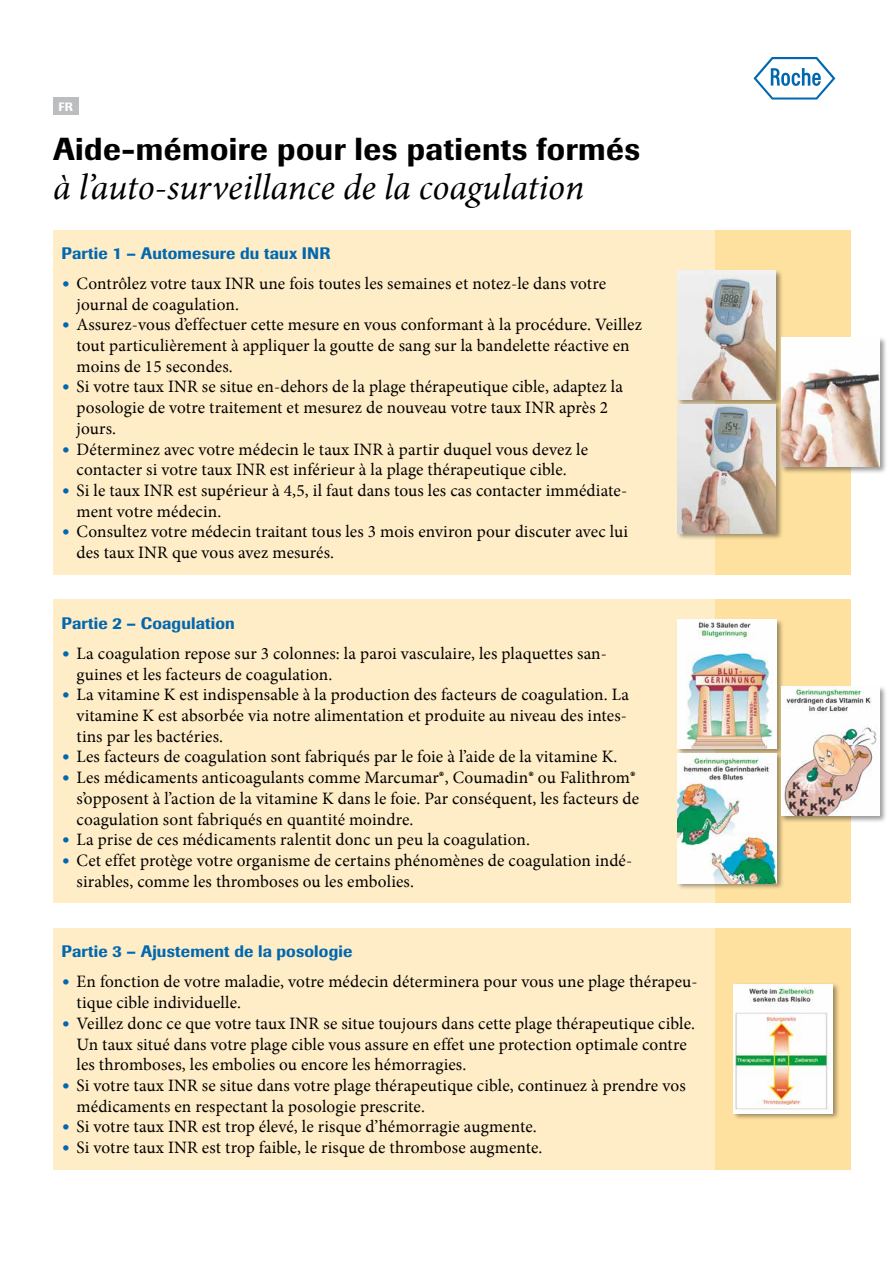
<style>
.page{position:relative;width:893px;height:1263px;background:#fff}
.page>*{position:absolute;margin:0;border:0;box-sizing:border-box;transform-origin:0 0}
.t1{font:italic 36px "Minion";color:#000}
.t2{font:500 31.5px "Imago";letter-spacing:.015em;color:#000}
.t3{font:17.25px "Minion";letter-spacing:.01em;color:#000}
.t4{font:500 16.5px "Imago";letter-spacing:.01em;color:#0068b0}
.t5{font:500 12px "Imago";color:#fff}
.s1{font-family:"European Pi Three";font-size:13.5px;color:#0068b0}
</style>
<div class="page">
<svg style="left:753px;top:57px;width:82px;height:43px"></svg>
<div style="left:53px;top:928px;width:662px;height:241px;background:#ffedc7"></div>
<div style="left:715px;top:928px;width:135px;height:241px;background:#ffe19f"></div>
<div style="left:732px;top:982px;width:108px;height:139px;background:#000;opacity:.4"></div>
<img style="left:734px;top:984px;width:98px;height:129px">
<div style="left:53px;top:599px;width:662px;height:304px;background:#ffedc7"></div>
<div style="left:715px;top:599px;width:135px;height:304px;background:#ffe19f"></div>
<div style="left:676px;top:618px;width:108px;height:138px;background:#000;opacity:.4"></div>
<img style="left:677px;top:619px;width:99px;height:129px">
<div style="left:676px;top:751px;width:108px;height:140px;background:#000;opacity:.4"></div>
<img style="left:677px;top:753px;width:99px;height:130px">
<div style="left:780px;top:685px;width:108px;height:138px;background:#000;opacity:.4"></div>
<img style="left:781px;top:687px;width:99px;height:129px">
<div style="left:53px;top:230px;width:662px;height:344px;background:#ffedc7"></div>
<div style="left:715px;top:230px;width:135px;height:344px;background:#ffe19f"></div>
<div style="left:676px;top:269px;width:107px;height:138px;background:#000;opacity:.4"></div>
<img style="left:677px;top:271px;width:99px;height:129px">
<div style="left:676px;top:402px;width:107px;height:139px;background:#000;opacity:.4"></div>
<img style="left:677px;top:404px;width:99px;height:129px">
<div style="left:780px;top:336px;width:107px;height:138px;background:#000;opacity:.4"></div>
<img style="left:782px;top:337px;width:98px;height:129px">
<div style="left:53px;top:97px;width:25px;height:18px;background:#bbbdbe"></div>
<p class="t5" style="left:59px;top:99px;width:16px">FR</p>
<h2 class="t2" style="left:53px;top:128px;width:588px">Aide-mémoire pour les patients formés</h2>
<h1 class="t1" style="left:53px;top:163px;width:532px">à l’auto-surveillance de la coagulation</h1>
<p class="t4" style="left:62px;top:243px;width:270px">Partie 1 – Automesure du taux INR</p>
<p class="t3" style="left:62px;top:272px;width:546px"><span class="s1">O</span> Contrôlez votre taux INR une fois toutes les semaines et notez-le dans votre</p>
<p class="t3" style="left:77px;top:293px;width:164px">journal de coagulation.</p>
<p class="t3" style="left:62px;top:313px;width:582px"><span class="s1">O</span> Assurez-vous d’effectuer cette mesure en vous conformant à la procédure. Veillez</p>
<p class="t3" style="left:77px;top:334px;width:555px">tout particulièrement à appliquer la goutte de sang sur la bandelette réactive en</p>
<p class="t3" style="left:77px;top:355px;width:158px">moins de 15 secondes.</p>
<p class="t3" style="left:62px;top:375px;width:563px"><span class="s1">O</span> Si votre taux INR se situe en-dehors de la plage thérapeutique cible, adaptez la</p>
<p class="t3" style="left:77px;top:396px;width:533px">posologie de votre traitement et mesurez de nouveau votre taux INR après 2</p>
<p class="t3" style="left:77px;top:417px;width:41px">jours.</p>
<p class="t3" style="left:62px;top:437px;width:528px"><span class="s1">O</span> Déterminez avec votre médecin le taux INR à partir duquel vous devez le</p>
<p class="t3" style="left:77px;top:458px;width:492px">contacter si votre taux INR est inférieur à la plage thérapeutique cible.</p>
<p class="t3" style="left:62px;top:479px;width:567px"><span class="s1">O</span> Si le taux INR est supérieur à 4,5, il faut dans tous les cas contacter immédiate-</p>
<p class="t3" style="left:77px;top:500px;width:146px">ment votre médecin.</p>
<p class="t3" style="left:62px;top:520px;width:568px"><span class="s1">O</span> Consultez votre médecin traitant tous les 3 mois environ pour discuter avec lui</p>
<p class="t3" style="left:77px;top:541px;width:259px">des taux INR que vous avez mesurés.</p>
<p class="t4" style="left:62px;top:612px;width:175px">Partie 2 – Coagulation</p>
<p class="t3" style="left:62px;top:642px;width:547px"><span class="s1">O</span> La coagulation repose sur 3 colonnes: la paroi vasculaire, les plaquettes san-</p>
<p class="t3" style="left:77px;top:662px;width:257px">guines et les facteurs de coagulation.</p>
<p class="t3" style="left:62px;top:683px;width:569px"><span class="s1">O</span> La vitamine K est indispensable à la production des facteurs de coagulation. La</p>
<p class="t3" style="left:77px;top:704px;width:552px">vitamine K est absorbée via notre alimentation et produite au niveau des intes-</p>
<p class="t3" style="left:77px;top:725px;width:148px">tins par les bactéries.</p>
<p class="t3" style="left:62px;top:745px;width:557px"><span class="s1">O</span> Les facteurs de coagulation sont fabriqués par le foie à l’aide de la vitamine K.</p>
<p class="t3" style="left:62px;top:766px;width:576px"><span class="s1">O</span> Les médicaments anticoagulants comme Marcumar®, Coumadin® ou Falithrom®</p>
<p class="t3" style="left:77px;top:787px;width:564px">s’opposent à l’action de la vitamine K dans le foie. Par conséquent, les facteurs de</p>
<p class="t3" style="left:77px;top:807px;width:338px">coagulation sont fabriqués en quantité moindre.</p>
<p class="t3" style="left:62px;top:828px;width:470px"><span class="s1">O</span> La prise de ces médicaments ralentit donc un peu la coagulation.</p>
<p class="t3" style="left:62px;top:849px;width:572px"><span class="s1">O</span> Cet effet protège votre organisme de certains phénomènes de coagulation indé-</p>
<p class="t3" style="left:77px;top:869px;width:339px">sirables, comme les thromboses ou les embolies.</p>
<p class="t4" style="left:62px;top:941px;width:292px">Partie 3 – Ajustement de la posologie</p>
<p class="t3" style="left:62px;top:970px;width:638px"><span class="s1">O</span> En fonction de votre maladie, votre médecin déterminera pour vous une plage thérapeu-</p>
<p class="t3" style="left:77px;top:991px;width:166px">tique cible individuelle.</p>
<p class="t3" style="left:62px;top:1012px;width:635px"><span class="s1">O</span> Veillez donc ce que votre taux INR se situe toujours dans cette plage thérapeutique cible.</p>
<p class="t3" style="left:77px;top:1032px;width:612px">Un taux situé dans votre plage cible vous assure en effet une protection optimale contre</p>
<p class="t3" style="left:77px;top:1053px;width:391px">les thromboses, les embolies ou encore les hémorragies.</p>
<p class="t3" style="left:62px;top:1074px;width:625px"><span class="s1">O</span> Si votre taux INR se situe dans votre plage thérapeutique cible, continuez à prendre vos</p>
<p class="t3" style="left:77px;top:1094px;width:350px">médicaments en respectant la posologie prescrite.</p>
<p class="t3" style="left:62px;top:1115px;width:476px"><span class="s1">O</span> Si votre taux INR est trop élevé, le risque d’hémorragie augmente.</p>
<p class="t3" style="left:62px;top:1136px;width:482px"><span class="s1">O</span> Si votre taux INR est trop faible, le risque de thrombose augmente.</p>
</div>
